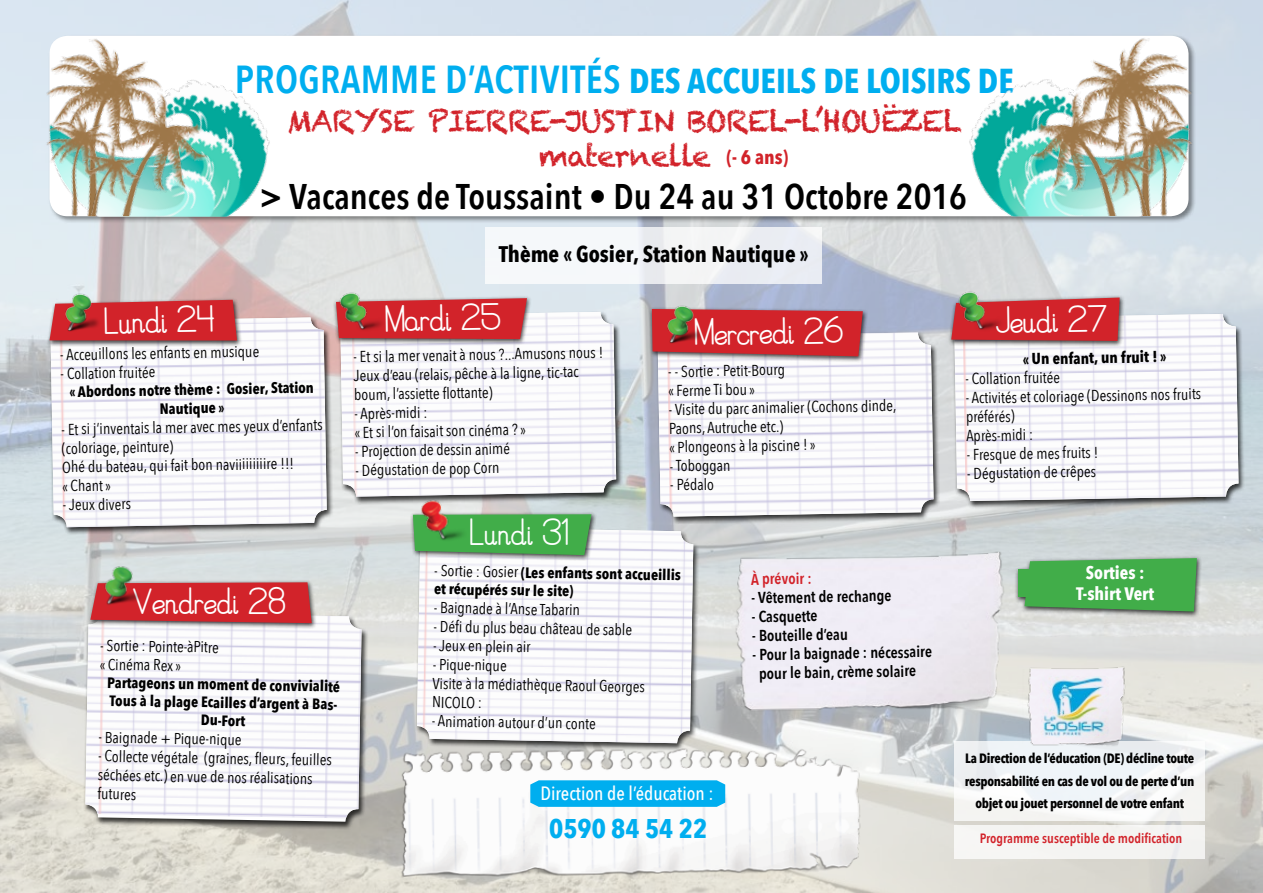
<style>
.page{position:relative;width:1263px;height:893px;background:#fff}
.page>*{position:absolute;margin:0;border:0;box-sizing:border-box;transform-origin:0 0}
.t1{font:600 35.55px "Avenir Next Condensed";color:#000}
.t2{font:700 34.5px "Avenir Next Condensed";color:#00aeef}
.t3{font:32.85px "Pre Cursive Regular";color:#fff}
.t4{font:29.55px/35.4px "Chalkduster";letter-spacing:-.03em;color:#d2232a;text-align:center}
.t5{font:700 27px "Avenir Next Condensed";color:#00aeef}
.t6{font:700 22.5px "Avenir Next Condensed";color:#000}
.t7{font:700 19.65px "Avenir Next Condensed";color:#d2232a}
.t8{font:500 19.2px "Avenir Next Condensed";color:#fff}
.t9{font:700 18px/21.6px "Avenir Next Condensed";color:#fff;text-align:center}
.t10{font:15.75px/18.9px "Avenir Next Condensed";color:#000}
.t11{font:600 15.75px/18.9px "Avenir Next Condensed";color:#000}
.t12{font:700 15.75px "Avenir Next Condensed";color:#000}
.t13{font:600 15.75px "Avenir Next Condensed";color:#d2232a}
.t14{font:700 15px/18px "Avenir Next Condensed";color:#000;text-align:center}
.t15{font:700 13.5px/22.5px "Avenir Next Condensed";letter-spacing:-.02em;color:#000;text-align:center}
.t16{font:600 13.5px "Avenir Next Condensed";color:#d2232a}
.s1{font-weight:600;font-size:39px}
.s2{font-weight:400;font-size:15.75px}
</style>
<div class="page">
<img style="left:0;top:0;width:1263px;height:893px">
<div style="left:49px;top:317px;width:285px;height:218px;background:#000;opacity:.75"></div>
<img style="left:51px;top:317px;width:276px;height:210px">
<div style="left:83px;top:611px;width:286px;height:219px;background:#000;opacity:.75"></div>
<img style="left:85px;top:612px;width:277px;height:206px">
<div style="left:338px;top:311px;width:285px;height:194px;background:#000;opacity:.75"></div>
<img style="left:340px;top:312px;width:276px;height:185px">
<div style="left:415px;top:526px;width:285px;height:225px;background:#000;opacity:.75"></div>
<img style="left:417px;top:527px;width:276px;height:208px">
<div style="left:656px;top:332px;width:284px;height:192px;background:#000;opacity:.75"></div>
<img style="left:658px;top:332px;width:275px;height:185px">
<div style="left:952px;top:313px;width:294px;height:196px;background:#000;opacity:.75"></div>
<img style="left:954px;top:314px;width:284px;height:187px">
<div style="left:46px;top:297px;width:196px;height:50px;background:#000;opacity:.75"></div>
<svg style="left:50px;top:300px;width:187px;height:40px"></svg>
<div style="left:87px;top:579px;width:230px;height:51px;background:#000;opacity:.75"></div>
<svg style="left:90px;top:582px;width:222px;height:41px"></svg>
<div style="left:333px;top:295px;width:199px;height:51px;background:#000;opacity:.75"></div>
<svg style="left:392px;top:298px;width:135px;height:41px"></svg>
<div style="left:410px;top:511px;width:187px;height:51px;background:#000;opacity:.75"></div>
<svg style="left:413px;top:514px;width:178px;height:41px"></svg>
<div style="left:648px;top:306px;width:220px;height:57px;background:#000;opacity:.75"></div>
<svg style="left:652px;top:309px;width:211px;height:47px"></svg>
<div style="left:948px;top:295px;width:177px;height:53px;background:#000;opacity:.75"></div>
<svg style="left:951px;top:298px;width:169px;height:43px"></svg>
<img style="left:57px;top:288px;width:56px;height:52px">
<img style="left:336px;top:286px;width:56px;height:53px">
<img style="left:659px;top:300px;width:56px;height:52px">
<img style="left:954px;top:286px;width:56px;height:52px">
<img style="left:96px;top:559px;width:61px;height:58px">
<img style="left:415px;top:493px;width:61px;height:58px">
<div style="left:485px;top:227px;width:337px;height:56px;background:#f5f5f7"></div>
<div style="left:48px;top:34px;width:1148px;height:190px;background:#000;opacity:.45"></div>
<div style="left:50px;top:36px;width:1138px;height:180px;background:#fff;border-radius:18px"></div>
<img style="left:364px;top:735px;width:533px;height:151px">
<img style="left:709px;top:533px;width:317px;height:181px">
<div style="left:954px;top:742px;width:251px;height:79px;background:linear-gradient(to right,#f1f4f6,#f3f5f7)"></div>
<img style="left:1019px;top:658px;width:114px;height:96px">
<img style="left:1041px;top:676px;width:67px;height:62px">
<svg style="left:530px;top:780px;width:195px;height:27px"></svg>
<div style="left:954px;top:825px;width:251px;height:34px;background:#f4f4f2"></div>
<img style="left:939px;top:0;width:37px;height:173px">
<img style="left:976px;top:0;width:283px;height:216px">
<img style="left:1081px;top:81px;width:139px;height:145px">
<img style="left:157px;top:0;width:141px;height:217px">
<img style="left:0;top:0;width:262px;height:216px">
<img style="left:18px;top:81px;width:139px;height:146px">
<div style="left:1014px;top:555px;width:188px;height:63px;background:#000;opacity:.75"></div>
<svg style="left:1024px;top:558px;width:173px;height:53px"></svg>
<div style="left:1018px;top:569px;width:176px;height:28px;background:#41ad49"></div>
<h2 class="t2" style="left:235px;top:60px;width:761px"><span class="s1">Programme d’activités</span> des Accueils de loisirs de</h2>
<h3 class="t4" style="left:287px;top:103px;width:671px">MARYSE PIERRE-JUSTIN BOREL-l’houëzel maternelle</h3>
<p class="t7" style="left:727px;top:145px;width:63px">(- 6 ans)</p>
<h1 class="t1" style="left:259px;top:175px;width:709px">&gt; Vacances de Toussaint • Du 24 au 31 Octobre 2016</h1>
<h3 class="t6" style="left:499px;top:241px;width:312px">Thème « Gosier, Station Nautique »</h3>
<h3 class="t3" style="left:104px;top:304px;width:112px;rotate:-1deg">Lundi 24</h3>
<p class="t10" style="left:60px;top:345px;width:201px;rotate:-1deg">- Acceuillons les enfants en musique</p>
<p class="t10" style="left:60px;top:364px;width:96px;rotate:-1deg">- Collation fruitée</p>
<p class="t14" style="left:69px;top:382px;width:246px;line-height:18.9px;rotate:-1deg">« Abordons notre thème : Gosier, Station<br>Nautique »</p>
<p class="t10" style="left:61px;top:420px;width:263px;rotate:-1deg">- Et si j’inventais la mer avec mes yeux d’enfants (coloriage, peinture)<br>Ohé du bateau, qui fait bon naviiiiiiiiire !!!<br>« Chant »</p>
<p class="t10" style="left:63px;top:495px;width:70px;rotate:-1deg">- Jeux divers</p>
<h3 class="t3" style="left:133px;top:584px;width:155px">Vendredi 28</h3>
<p class="t10" style="left:100px;top:636px;width:120px;rotate:1deg">- Sortie : Pointe-àPitre « Cinéma Rex »</p>
<p class="t14" style="left:108px;top:673px;width:235px;rotate:1deg">Partageons un moment de convivialité<br>Tous à la plage Ecailles d’argent à Bas-<br>Du-Fort</p>
<p class="t10" style="left:99px;top:727px;width:144px;rotate:1deg">- Baignade + Pique-nique</p>
<p class="t10" style="left:98px;top:746px;width:235px;rotate:1deg">- Collecte végétale (graines, fl eurs, feuilles séchées etc.) en vue de nos réalisations futures</p>
<h3 class="t3" style="left:385px;top:302px;width:117px;rotate:-1deg">Mardi 25</h3>
<p class="t10" style="left:353px;top:347px;width:252px;rotate:-1deg">- Et si la mer venait à nous ?...Amusons nous !<br>Jeux d’eau (relais, pêche à la ligne, tic-tac boum, l’assiette fl ottante)</p>
<p class="t10" style="left:354px;top:404px;width:173px;rotate:-1deg">- Après-midi :<br>« Et si l’on faisait son cinéma ? »</p>
<p class="t10" style="left:355px;top:442px;width:157px;rotate:-1deg">- Projection de dessin animé</p>
<p class="t10" style="left:355px;top:461px;width:146px;rotate:-1deg">- Dégustation de pop Corn</p>
<h3 class="t3" style="left:470px;top:516px;width:101px">Lundi 31</h3>
<h3 class="t3" style="left:694px;top:316px;width:150px;rotate:-1deg">Mercredi 26</h3>
<h3 class="t3" style="left:995px;top:304px;width:113px;rotate:-1deg">Jeudi 27</h3>
<p class="t10" style="left:668px;top:362px;width:118px;rotate:-1deg">- - Sortie : Petit-Bourg « Ferme Ti bou »</p>
<p class="t10" style="left:669px;top:400px;width:229px;rotate:-1deg">- Visite du parc animalier (Cochons dinde,<br>Paons, Autruche etc.)<br>« Plongeons à la piscine ! »</p>
<p class="t10" style="left:670px;top:457px;width:62px;rotate:-1deg">- Toboggan</p>
<p class="t10" style="left:670px;top:475px;width:45px;rotate:-1deg">- Pédalo</p>
<p class="t12" style="left:1022px;top:349px;width:146px;rotate:-1deg">« Un enfant, un fruit ! »</p>
<p class="t10" style="left:965px;top:369px;width:96px;rotate:-1deg">- Collation fruitée</p>
<p class="t10" style="left:965px;top:388px;width:237px;rotate:-1deg">- Activités et coloriage (Dessinons nos fruits préférés)<br>Après-midi :</p>
<p class="t10" style="left:966px;top:445px;width:133px;rotate:-1deg">- Fresque de mes fruits !</p>
<p class="t10" style="left:967px;top:464px;width:131px;rotate:-1deg">- Dégustation de crêpes</p>
<p class="t14" style="left:435px;top:562px;width:248px;text-align:left;rotate:1deg"><span class="s2">- Sortie : Gosier</span> (Les enfants sont accueillis et récupérés surle site)</p>
<p class="t10" style="left:434px;top:598px;width:148px;rotate:1deg">- Baignade à l’Anse Tabarin</p>
<p class="t10" style="left:434px;top:617px;width:200px;rotate:1deg">- Défi du plus beau château de sable</p>
<p class="t10" style="left:433px;top:636px;width:99px;rotate:1deg">- Jeux en plein air</p>
<p class="t10" style="left:433px;top:655px;width:214px;rotate:1deg">- Pique-nique<br>Visite à la médiathèque Raoul Georges<br>NICOLO :</p>
<p class="t10" style="left:432px;top:711px;width:166px;rotate:1deg">- Animation autour d’un conte</p>
<p class="t8" style="left:540px;top:782px;width:175px">Direction de l’éducation :</p>
<h3 class="t5" style="left:549px;top:812px;width:159px">0590 84 54 22</h3>
<p class="t13" style="left:751px;top:569px;width:62px;rotate:-1deg">à prévoir:</p>
<p class="t11" style="left:751px;top:588px;width:141px;rotate:-1deg">- Vêtement de rechange</p>
<p class="t11" style="left:752px;top:607px;width:67px;rotate:-1deg">- Casquette</p>
<p class="t11" style="left:752px;top:626px;width:97px;rotate:-1deg">- Bouteille d’eau</p>
<p class="t11" style="left:758px;top:645px;width:175px;text-indent:-6px;rotate:-1deg">- Pourla baignade : nécessaire pourle bain, crème solaire</p>
<p class="t9" style="left:1076px;top:562px;width:79px">Sorties :<br>T-shirt Vert</p>
<p class="t15" style="left:965px;top:747px;width:231px">La Direction de l’éducation (DE) décline toute responsabilité en cas de vol ou de perte d’un objet ou jouet personnel de votre enfant</p>
<p class="t16" style="left:980px;top:830px;width:204px">Programme susceptible de modification</p>
</div>
